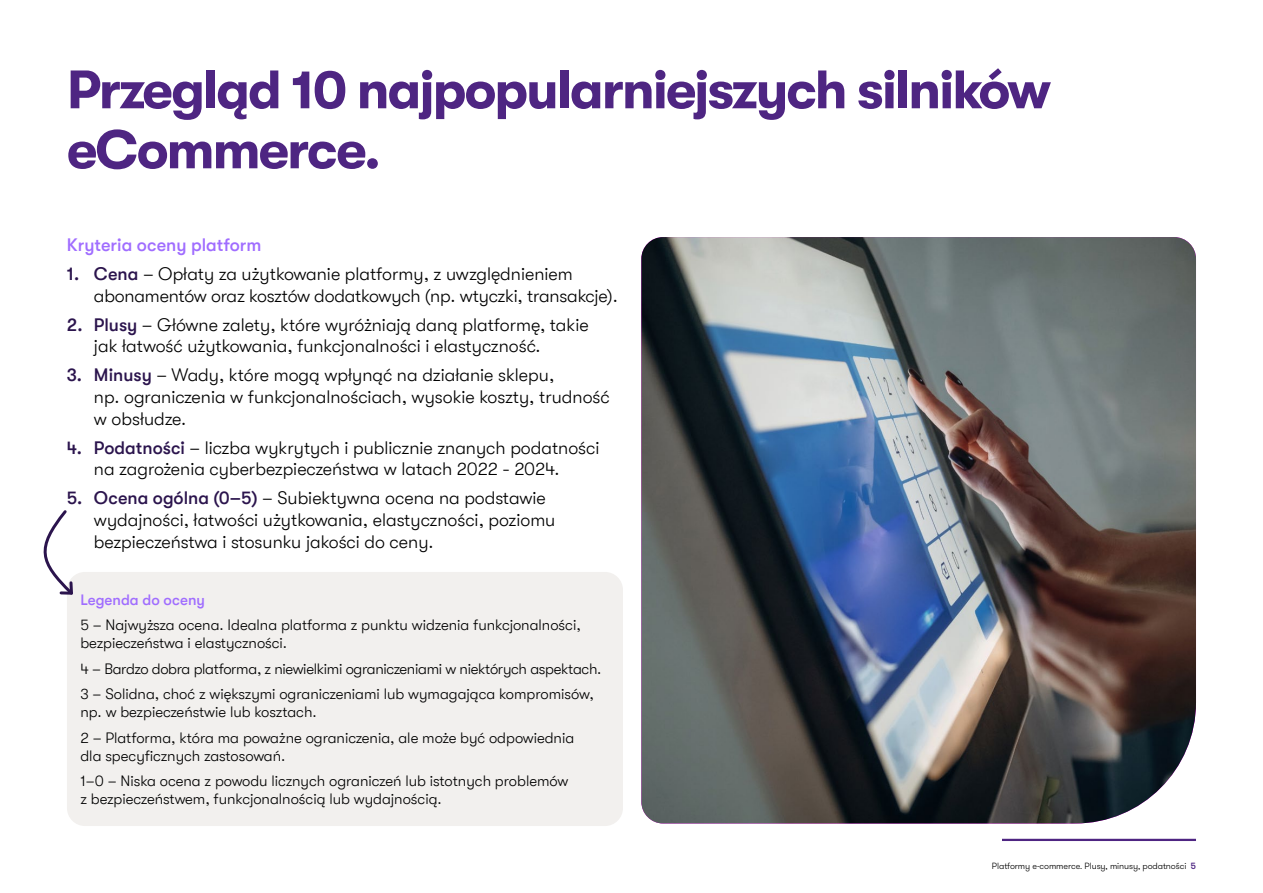
<style>
.page{position:relative;width:1263px;height:893px;background:#fff}
.page>*{position:absolute;margin:0;border:0;box-sizing:border-box;transform-origin:0 0}
._02_Headline_two_Bold_36pt{font:700 54px/60px "GT Walsheim LC";letter-spacing:-.035em;color:#4e2582}
.t1{font:300 18px/21.6px "GT Walsheim LC";color:#000}
.t2{font:500 18px "GT Walsheim LC";color:#a06dff}
.t3{font:300 15px/18px "GT Walsheim LC";color:#000}
.t4{font:300 15px "GT Walsheim LC";letter-spacing:-.02em;color:#000}
.t5{font:500 15px "GT Walsheim LC";color:#a06dff}
.t6{font:300 9px "GT Walsheim Pro";letter-spacing:-.01em;color:#000}
.s1{font-weight:500;color:#2b144d}
.s2{font-weight:500;color:#4e2582}
</style>
<div class="page">
<hr style="left:1002px;top:839px;width:194px;height:2px;background:#4e2582">
<div style="left:67px;top:572px;width:556px;height:254px;background:#f2f0ee;border-radius:18px"></div>
<svg style="left:43px;top:510px;width:30px;height:85px"></svg>
<img style="left:641px;top:237px;width:555px;height:586px">
<p class="_02_Headline_two_Bold_36pt" style="left:67px;top:60px;width:986px">Przegląd 10 najpopularniejszych silników eCommerce.</p>
<p class="t2" style="left:67px;top:234px;width:196px">Kryteria oceny platform</p>
<p class="t1" style="left:94px;top:263px;width:525px;text-indent:-27px"><span class="s1">1. Cena</span> – Opłaty za użytkowanie platformy, z uwzględnieniem abonamentów oraz kosztów dodatkowych (np. wtyczki, transakcje).</p>
<p class="t1" style="left:94px;top:314px;width:496px;text-indent:-27px"><span class="s1">2. Plusy</span> – Główne zalety, które wyróżniają daną platformę, takie jak łatwość użytkowania, funkcjonalności i elastyczność.</p>
<p class="t1" style="left:94px;top:364px;width:517px;text-indent:-27px"><span class="s1">3. Minusy</span> – Wady, które mogą wpłynąć na działanie sklepu,<br>np. ograniczenia w funkcjonalnościach, wysokie koszty, trudność w obsłudze.</p>
<p class="t1" style="left:94px;top:437px;width:507px;text-indent:-27px"><span class="s1">4. Podatności</span> – liczba wykrytych i publicznie znanych podatności na zagrożenia cyberbezpieczeństwa w latach 2022 - 2024.</p>
<p class="t1" style="left:94px;top:487px;width:463px;text-indent:-27px"><span class="s1">5. Ocena ogólna (0–5)</span> – Subiektywna ocena na podstawie wydajności, łatwości użytkowania, elastyczności, poziomu bezpieczeństwa i stosunku jakości do ceny.</p>
<p class="t5" style="left:80px;top:591px;width:126px">Legenda do oceny</p>
<p class="t3" style="left:80px;top:616px;width:502px">5 – Najwyższa ocena. Idealna platforma z punktu widzenia funkcjonalności, bezpieczeństwa i elastyczności.</p>
<p class="t4" style="left:80px;top:660px;width:522px">4 – Bardzo dobra platforma, z niewielkimi ograniczeniami w niektórych aspektach.</p>
<p class="t3" style="left:80px;top:685px;width:515px">3 – Solidna, choć z większymi ograniczeniami lub wymagająca kompromisów, np. w bezpieczeństwie lub kosztach.</p>
<p class="t3" style="left:80px;top:729px;width:495px">2 – Platforma, która ma poważne ograniczenia, ale może być odpowiednia dla specyficznych zastosowań.</p>
<p class="t3" style="left:80px;top:772px;width:489px">1–0 – Niska ocena z powodu licznych ograniczeń lub istotnych problemów z bezpieczeństwem, funkcjonalnością lub wydajnością.</p>
<p class="t6" style="left:992px;top:860px;width:206px">Platformy e-commerce. Plusy, minusy, podatności <span class="s2">5</span></p>
</div>
